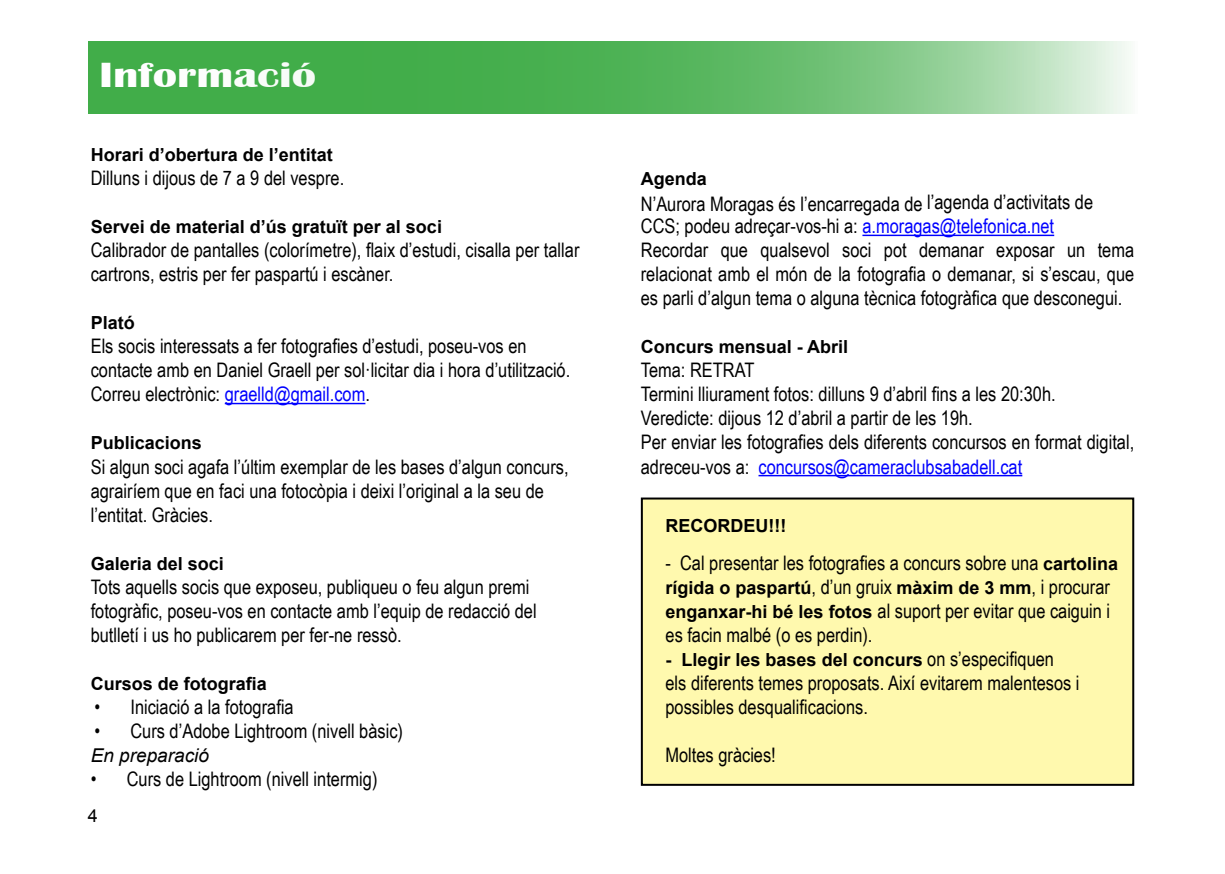
<style>
.page{position:relative;width:1225px;height:874px;background:#fff}
.page>*{position:absolute;margin:0;border:0;box-sizing:border-box;transform-origin:0 0}
.t1{font:700 36px "Britannic";color:#fff;scale:1.25 1}
.t2{font:20px/24px "Arial Narrow";color:#000}
.t3{font:italic 19px "Arial";color:#000}
.t4{font:700 18px "Arial";color:#000}
.t5{font:18px "Arial";color:#000}
.s1{color:#00f}
.s2{font-family:"Arial";font-weight:700;font-size:18px}
.s3{font-family:"Arial Narrow";font-weight:400;font-size:20px}
</style>
<div class="page">
<svg style="left:88px;top:41px;width:1041px;height:72px;background:#65bc6b"></svg>
<hr style="left:225px;top:402px;width:140px;height:2px;background:#00f">
<hr style="left:862px;top:234px;width:192px;height:2px;background:#00f">
<hr style="left:758px;top:474px;width:264px;height:2px;background:#00f">
<div style="left:642px;top:498px;width:491px;height:286px;background:#fff9ae"></div>
<div style="left:641px;top:497px;width:493px;height:288px;border:2px solid #000"></div>
<h1 class="t1" style="left:99px;top:54px;width:175px">Informació</h1>
<p class="t4" style="left:91px;top:148px;width:244px">Horari d’obertura de l’entitat</p>
<p class="t2" style="left:91px;top:165px;width:255px">Dilluns i dijous de 7 a 9 del vespre.</p>
<p class="t4" style="left:91px;top:220px;width:353px">Servei de material d’ús gratuït per al soci</p>
<p class="t2" style="left:91px;top:237px;width:490px">Calibrador de pantalles (colorímetre), flaix d’estudi, cisalla per tallar cartrons, estris per fer paspartú i escàner.</p>
<p class="t4" style="left:91px;top:316px;width:46px">Plató</p>
<p class="t2" style="left:91px;top:333px;width:481px">Els socis interessats a fer fotografies d’estudi, poseu-vos en contacte amb en Daniel Graell per sol·licitar dia i hora d’utilització.<br>Correu electrònic: <span class="s1">graelld@gmail.com</span>.</p>
<p class="t4" style="left:91px;top:436px;width:113px">Publicacions</p>
<p class="t2" style="left:91px;top:453px;width:479px">Si algun soci agafa l’últim exemplar de les bases d’algun concurs, agrairíem que en faci una fotocòpia i deixi l’original a la seu de l’entitat. Gràcies.</p>
<p class="t4" style="left:91px;top:556px;width:135px">Galeria del soci</p>
<p class="t2" style="left:91px;top:573px;width:447px">Tots aquells socis que exposeu, publiqueu o feu algun premi fotogràfic, poseu-vos en contacte amb l’equip de redacció del butlletí i us ho publicarem per fer-ne ressò.</p>
<p class="t4" style="left:91px;top:671px;width:178px">Cursos de fotografia</p>
<p class="t2" style="left:94px;top:696px;width:201px">• Iniciació a la fotografia</p>
<p class="t2" style="left:94px;top:720px;width:310px">• Curs d’Adobe Lightroom (nivell bàsic)</p>
<p class="t3" style="left:91px;top:747px;width:120px">En preparació</p>
<p class="t2" style="left:91px;top:768px;width:288px">• Curs de Lightroom (nivell intermig)</p>
<p class="t5" style="left:88px;top:808px;width:12px">4</p>
<p class="t4" style="left:641px;top:172px;width:68px">Agenda</p>
<p class="t2" style="left:641px;top:192px;width:454px;line-height:22px">N’Aurora Moragas és l’encarregada de l’agenda d’activitats de<br>CCS; podeu adreçar-vos-hi a: <span class="s1">a.moragas@telefonica.net</span></p>
<p class="t2" style="left:641px;top:240px;width:495px;text-align:justify">Recordar que qualsevol soci pot demanar exposar un tema relacionat amb el món de la fotografia o demanar, si s’escau, que es parli d’algun tema o alguna tècnica fotogràfica que desconegui.</p>
<p class="t4" style="left:641px;top:340px;width:209px">Concurs mensual - Abril</p>
<p class="t2" style="left:641px;top:360px;width:495px">Tema: RETRAT<br>Termini lliurament fotos: dilluns 9 d’abril fins a les 20:30h.<br>Veredicte: dijous 12 d’abril a partir de les 19h.<br>Per enviar les fotografies dels diferents concursos en format digital, adreceu-vos a: <span class="s1">concursos@cameraclubsabadell.cat</span></p>
<p class="t4" style="left:665px;top:518px;width:122px">RECORDEU!!!</p>
<p class="t2" style="left:665px;top:549px;width:454px">- Cal presentar les fotografies a concurs sobre una <span class="s2">cartolina</span></p>
<p class="t4" style="left:665px;top:580px;width:446px">rígida o paspartú<span class="s3">, d’un gruix</span> màxim de 3 mm<span class="s3">, i procurar</span></p>
<p class="t2" style="left:665px;top:597px;width:446px"><span class="s2">enganxar-hi bé les fotos</span> al suport per evitar que caiguin i es facin malbé (o es perdin).</p>
<p class="t4" style="left:665px;top:652px;width:390px">- Llegir les bases del concurs <span class="s3">on s’especifiquen</span></p>
<p class="t2" style="left:665px;top:669px;width:415px">els diferents temes proposats. Així evitarem malentesos i possibles desqualificacions.</p>
<p class="t2" style="left:665px;top:741px;width:112px">Moltes gràcies!</p>
</div>
